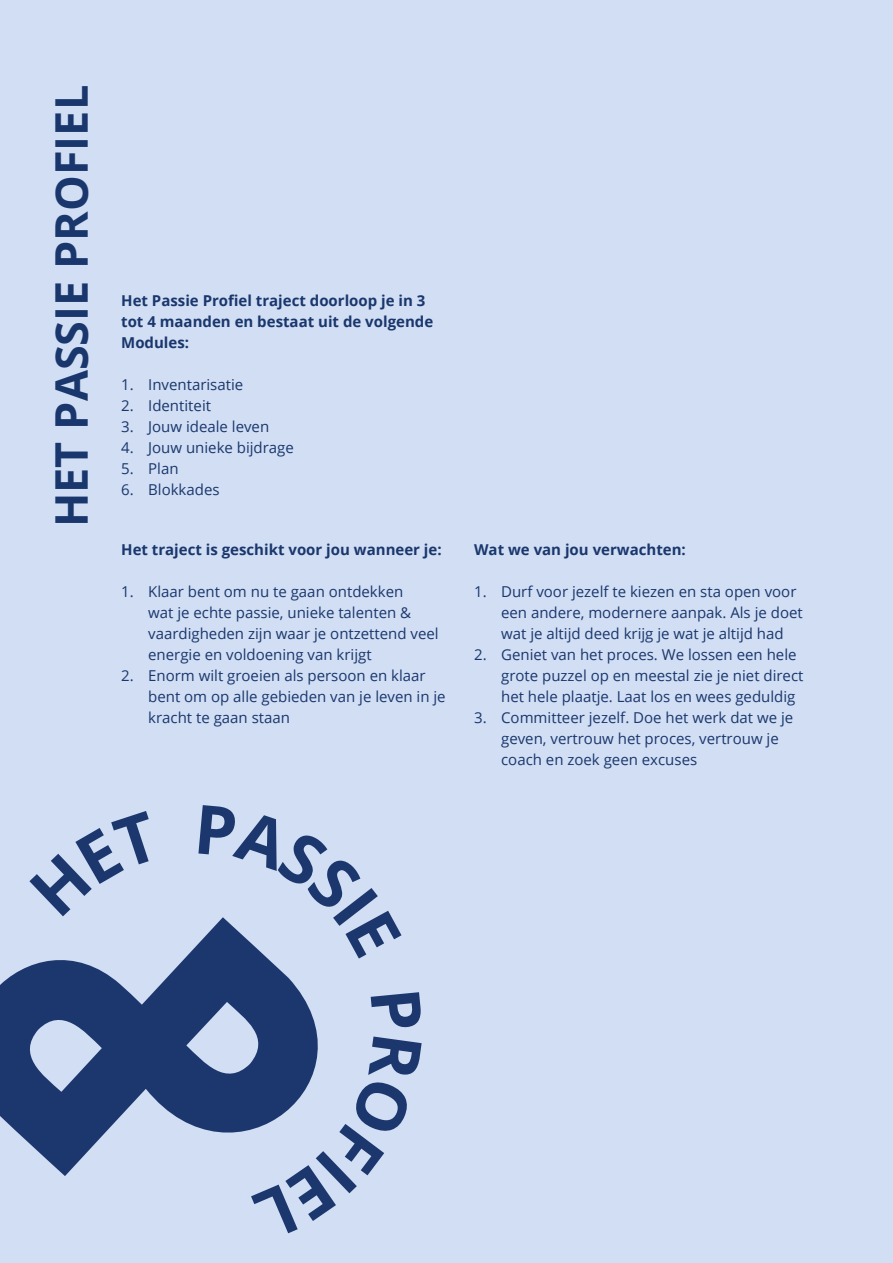
<style>
.page{position:relative;width:893px;height:1263px;background:#d1def3}
.page>*{position:absolute;margin:0;border:0;box-sizing:border-box;transform-origin:0 0}
.t1{font:700 45px "Open Sans";color:#1a376d}
.t2{font:15px/21px "Open Sans";color:#1a376d}
.t3{font:700 15px/21px "Open Sans";color:#1a376d}
</style>
<div class="page">
<svg style="left:0;top:944px;width:198px;height:232px;fill:#1b376d"></svg>
<svg style="left:198px;top:917px;width:120px;height:216px"></svg>
<h1 class="t1" style="left:40px;top:527px;width:444px;rotate:-90deg">HET PASSIE PROFIEL</h1>
<p class="t3" style="left:121px;top:289px;width:314px">Het Passie Profiel traject doorloop je in 3 tot 4 maanden en bestaat uit de volgende<br>Modules:</p>
<p class="t2" style="left:121px;top:373px;width:124px">1. Inventarisatie</p>
<p class="t2" style="left:121px;top:394px;width:91px">2. Identiteit</p>
<p class="t2" style="left:121px;top:415px;width:150px">3. Jouw ideale leven</p>
<p class="t2" style="left:121px;top:436px;width:174px">4. Jouw unieke bijdrage</p>
<p class="t2" style="left:121px;top:457px;width:59px">5. Plan</p>
<p class="t2" style="left:121px;top:478px;width:100px">6. Blokkades</p>
<p class="t3" style="left:121px;top:538px;width:322px">Het traject is geschikt voor jou wanneer je:</p>
<p class="t2" style="left:148px;top:580px;width:292px;text-indent:-27px">1. Klaar bent om nu te gaan ontdekken<br>wat je echte passie, unieke talenten &amp; vaardigheden zijn waar je ontzettend veel energie en voldoening van krijgt</p>
<p class="t2" style="left:148px;top:664px;width:299px;text-indent:-27px">2. Enorm wilt groeien als persoon en klaar bent om op alle gebieden van je leven in je kracht te gaan staan</p>
<p class="t3" style="left:474px;top:538px;width:213px">Wat we van jou verwachten:</p>
<p class="t2" style="left:501px;top:580px;width:303px;text-indent:-27px">1. Durf voor jezelf te kiezen en sta open voor een andere, modernere aanpak. Als je doet wat je altijd deed krijg je wat je altijd had</p>
<p class="t2" style="left:501px;top:643px;width:304px;text-indent:-27px">2. Geniet van het proces. We lossen een hele grote puzzel op en meestal zie je niet direct het hele plaatje. Laat los en wees geduldig</p>
<p class="t2" style="left:501px;top:706px;width:294px;text-indent:-27px">3. Committeer jezelf. Doe het werk dat we je geven, vertrouw het proces, vertrouw je coach en zoek geen excuses</p>
</div>
